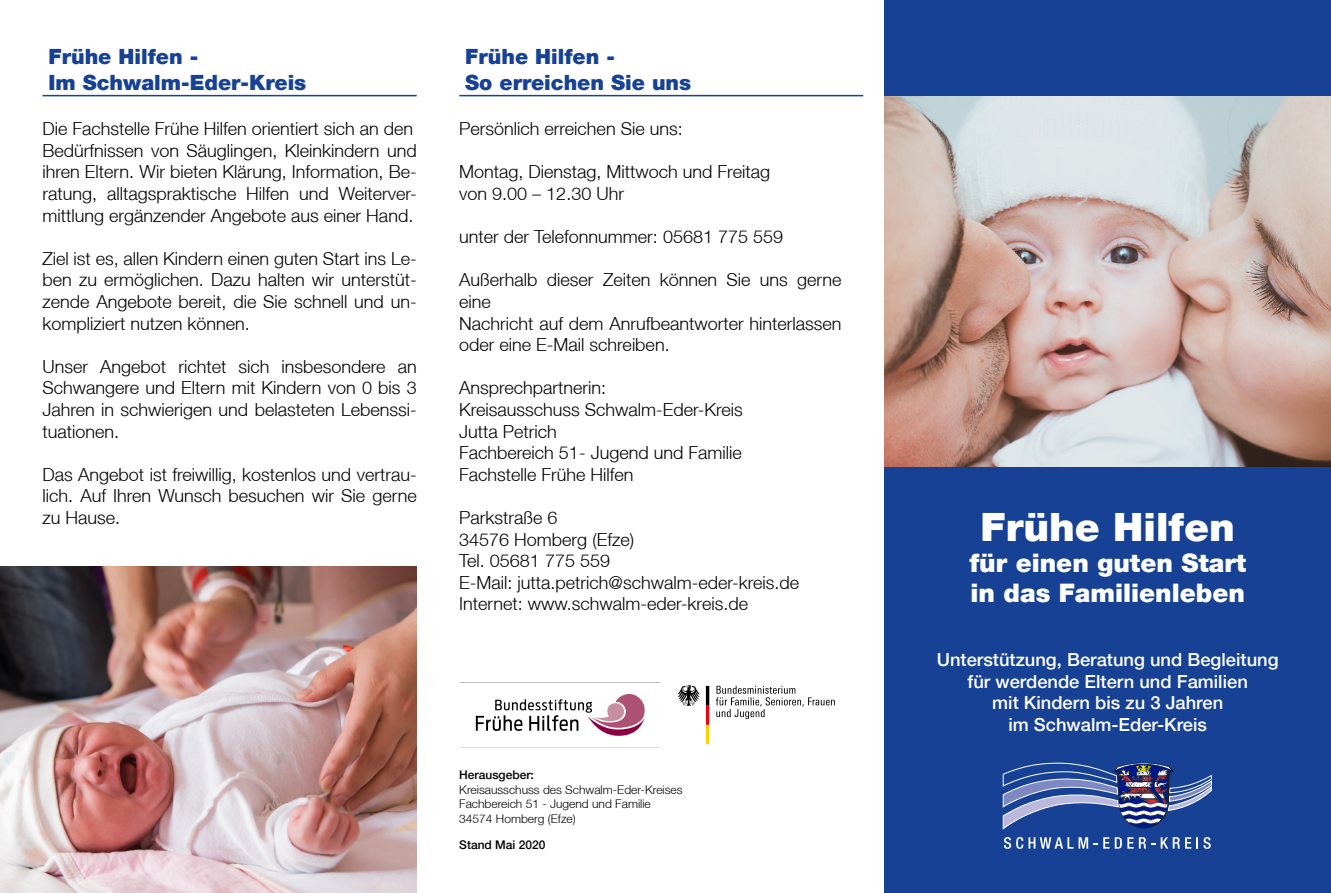
<style>
.page{position:relative;width:1331px;height:893px;background:#fff}
.page>*{position:absolute;margin:0;border:0;box-sizing:border-box;transform-origin:0 0}
.t1{font:900 39px "Helvetica Neue";color:#fff}
.t2{font:900 25.5px/30.6px "Helvetica Neue";color:#fff}
.t3{font:900 21px/25.2px "Helvetica Neue";color:#164194}
.t4{font:300 18px/21.6px "Helvetica Neue";color:#000}
.t5{font:500 18px/21.6px "Helvetica Neue LT";color:#fff;text-align:center}
.t6{font:300 12px/14.4px "Helvetica Neue";color:#000}
.t7{font:500 12px "Helvetica Neue LT";color:#000}
</style>
<div class="page">
<div style="left:884px;top:467px;width:447px;height:426px;background:#164194"></div>
<div style="left:884px;top:0;width:447px;height:97px;background:#164194"></div>
<svg style="left:1003px;top:762px;width:209px;height:68px"></svg>
<svg style="left:1004px;top:837px;width:84px;height:12px"></svg>
<svg style="left:1094px;top:837px;width:15px;height:12px"></svg>
<svg style="left:1115px;top:837px;width:40px;height:12px"></svg>
<svg style="left:1161px;top:837px;width:50px;height:12px"></svg>
<hr style="left:43px;top:95px;width:374px;height:1px;background:#164194">
<hr style="left:459px;top:95px;width:404px;height:1px;background:#164194">
<svg style="left:460px;top:682px;width:199px;height:54px"></svg>
<svg style="left:677px;top:685px;width:23px;height:21px"></svg>
<svg style="left:706px;top:686px;width:3px;height:58px"></svg>
<svg style="left:716px;top:686px;width:119px;height:33px"></svg>
<img style="left:884px;top:97px;width:447px;height:370px">
<img style="left:0;top:567px;width:417px;height:326px">
<p class="t3" style="left:49px;top:44px;width:259px">Frühe Hilfen -<br>Im Schwalm-Eder-Kreis</p>
<p class="t4" style="left:43px;top:118px;width:376px">Die Fachstelle Frühe Hilfen orientiert sich an den Bedürfnissen von Säuglingen, Kleinkindern und ihren Eltern. Wir bieten Klärung, Information, Be&shy;ratung, alltagspraktische Hilfen und Weiterver&shy;mittlung ergänzender Angebote aus einer Hand.</p>
<p class="t4" style="left:43px;top:247px;width:376px;text-align:justify">Ziel ist es, allen Kindern einen guten Start ins Le&shy;ben zu ermöglichen. Dazu halten wir unterstüt&shy;zende Angebote bereit, die Sie schnell und un&shy;kompliziert nutzen können.</p>
<p class="t4" style="left:43px;top:355px;width:376px;text-align:justify">Unser Angebot richtet sich insbesondere an Schwangere und Eltern mit Kindern von 0 bis 3<br>Jahren in schwierigen und belasteten Lebenssi&shy;tuationen.</p>
<p class="t4" style="left:43px;top:463px;width:376px;text-align:justify">Das Angebot ist freiwillig, kostenlos und vertrau&shy;lich. Auf Ihren Wunsch besuchen wir Sie gerne zu Hause.</p>
<p class="t3" style="left:465px;top:44px;width:228px">Frühe Hilfen -<br>So erreichen Sie uns</p>
<p class="t4" style="left:459px;top:118px;width:225px">Persönlich erreichen Sie uns:</p>
<p class="t4" style="left:459px;top:161px;width:312px">Montag, Dienstag, Mittwoch und Freitag von 9.00 – 12.30 Uhr</p>
<p class="t4" style="left:459px;top:226px;width:325px">unter der Telefonnummer: 05681 775 559</p>
<p class="t4" style="left:459px;top:269px;width:384px">Außerhalb dieser Zeiten können Sie uns gerne eine<br>Nachricht auf dem Anrufbeantworter hinterlassen oder eine E-Mail schreiben.</p>
<p class="t4" style="left:459px;top:377px;width:285px">Ansprechpartnerin:<br>Kreisausschuss Schwalm-Eder-Kreis<br>Jutta Petrich<br>Fachbereich 51- Jugend und Familie<br>Fachstelle Frühe Hilfen</p>
<p class="t4" style="left:459px;top:506px;width:341px">Parkstraße 6<br>34576 Homberg (Efze)<br>Tel. 05681 775 559<br>E-Mail: jutta.petrich@schwalm-eder-kreis.de<br>Internet: www.schwalm-eder-kreis.de</p>
<p class="t7" style="left:459px;top:768px;width:76px">Herausgeber:</p>
<p class="t6" style="left:459px;top:782px;width:225px">Kreisausschuss des Schwalm-Eder-Kreises<br>Fachbereich 51 - Jugend und Familie<br>34574 Homberg (Efze)</p>
<p class="t7" style="left:459px;top:838px;width:88px">Stand Mai 2020</p>
<h1 class="t1" style="left:981px;top:504px;width:256px">Frühe Hilfen</h1>
<h2 class="t2" style="left:969px;top:547px;width:278px">für einen guten Start in das Familienleben</h2>
<p class="t5" style="left:937px;top:648px;width:343px">Unterstützung, Beratung und Begleitung für werdende Eltern und Familien<br>mit Kindern bis zu 3 Jahren<br>im Schwalm-Eder-Kreis</p>
</div>
